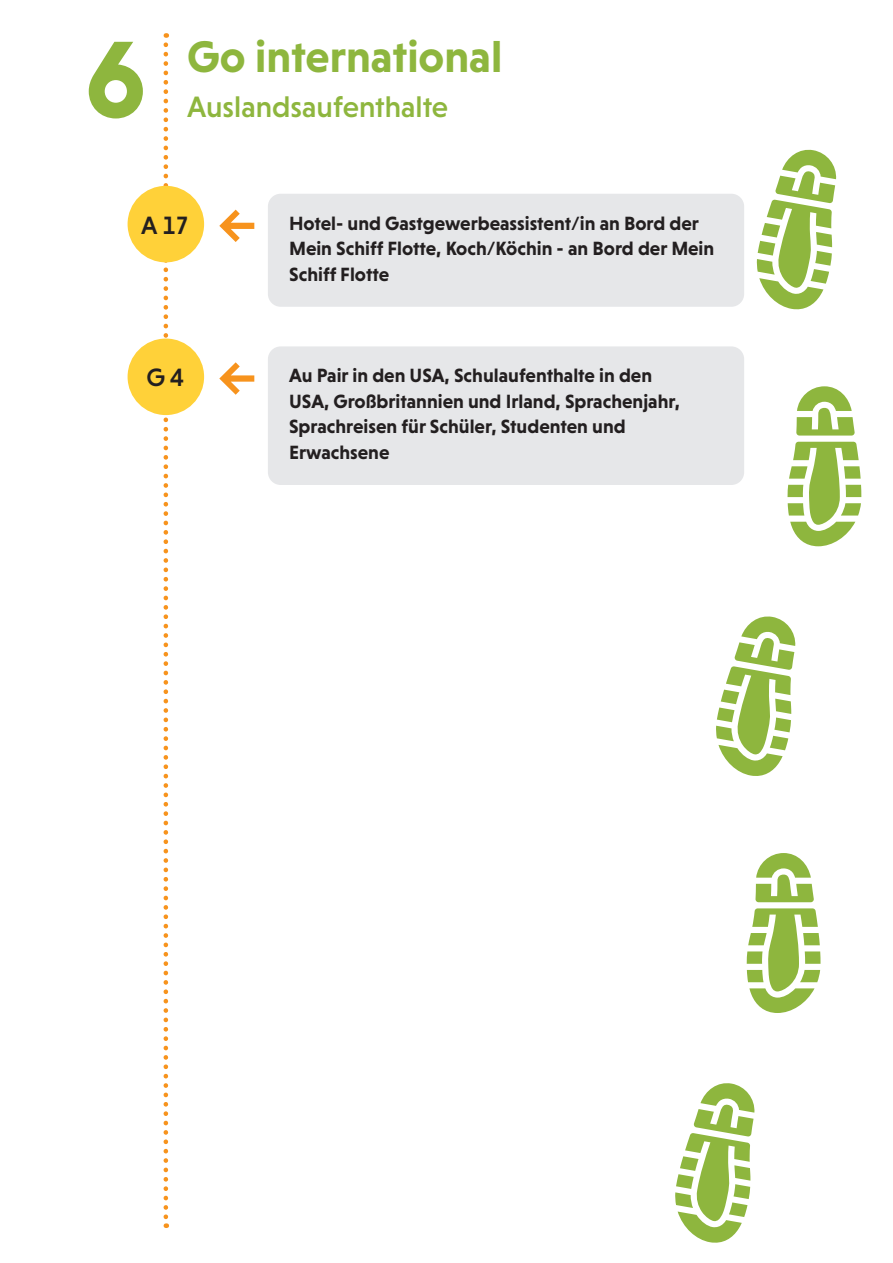
<style>
.page{position:relative;width:893px;height:1263px;background:#fff}
.page>*{position:absolute;margin:0;border:0;box-sizing:border-box;transform-origin:0 0}
.t1{font:700 111px "Niveau Grotesk";color:#8eb63e}
.t2{font:700 45px "Niveau Grotesk";color:#8eb63e}
.t3{font:500 30px "Niveau Grotesk";color:#8eb63e}
.t4{font:500 25.5px "Niveau Grotesk";color:#231f20}
.t5{font:700 19.5px/25.5px "Niveau Grotesk";color:#231f20}
.s1{font-weight:900;font-size:55.5px;color:#f7931d}
</style>
<div class="page">
<svg style="left:757px;top:149px;width:80px;height:161px"></svg>
<svg style="left:675px;top:1083px;width:80px;height:160px"></svg>
<svg style="left:716px;top:616px;width:80px;height:160px"></svg>
<svg style="left:787px;top:442px;width:74px;height:104px"></svg>
<svg style="left:796px;top:386px;width:59px;height:50px"></svg>
<svg style="left:747px;top:908px;width:73px;height:105px"></svg>
<svg style="left:755px;top:853px;width:59px;height:49px"></svg>
<svg style="left:164px;top:45px;width:4px;height:1183px"></svg>
<div style="left:268px;top:194px;width:476px;height:113px;background:#e6e7e9;border-radius:13px"></div>
<div style="left:268px;top:346px;width:476px;height:139px;background:#e6e7e9;border-radius:13px"></div>
<div style="left:128px;top:186px;width:76px;height:76px;background:#ffd139;border-radius:50%"></div>
<div style="left:128px;top:338px;width:76px;height:77px;background:#ffd139;border-radius:50%"></div>
<h1 class="t1" style="left:87px;top:16px;width:59px">6</h1>
<h2 class="t2" style="left:187px;top:31px;width:317px">Go international</h2>
<h3 class="t3" style="left:187px;top:90px;width:263px">Auslandsaufenthalte</h3>
<h3 class="t4" style="left:141px;top:210px;width:119px">A 17 <span class="s1">←</span></h3>
<p class="t5" style="left:289px;top:210px;width:427px">Hotel- und Gastgewerbeassistent/in an Bord der<br>Mein Schiff Flotte, Koch/Köchin - an Bord der Mein<br>Schiff Flotte</p>
<h3 class="t4" style="left:146px;top:363px;width:114px">G 4 <span class="s1">←</span></h3>
<p class="t5" style="left:289px;top:363px;width:392px">Au Pair in den USA, Schulaufenthalte in den USA, Großbritannien und Irland, Sprachenjahr, Sprachreisen für Schüler, Studenten und Erwachsene</p>
</div>
